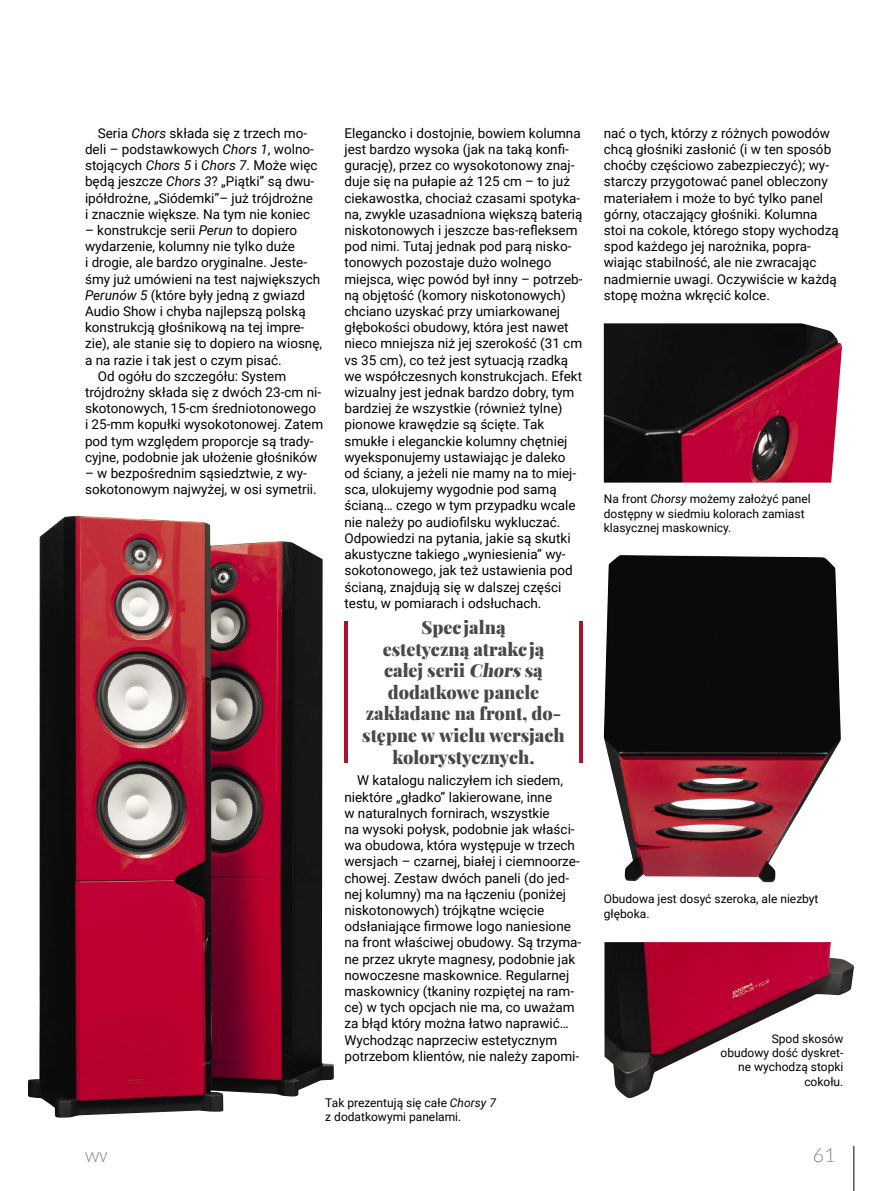
<style>
.page{position:relative;width:893px;height:1191px;background:#fff}
.page>*{position:absolute;margin:0;border:0;box-sizing:border-box;transform-origin:0 0}
.t1{font:300 19.5px "Lato";color:#858585}
.t2{font:900 18px/21.6px "Playfair Display";color:#484848;text-align:center}
.t3{font:13.5px/16.2px "Roboto";color:#000}
.t4{font:12px/14.4px "Roboto";color:#000}
.s1{font-style:italic}
</style>
<div class="page">
<hr style="left:854px;top:1145px;width:1px;height:46px;background:#000">
<hr style="left:344px;top:621px;width:4px;height:142px;background:#a9132a">
<hr style="left:579px;top:621px;width:4px;height:142px;background:#a9132a">
<img style="left:604px;top:323px;width:238px;height:159px">
<img style="left:604px;top:555px;width:237px;height:327px">
<img style="left:28px;top:516px;width:306px;height:602px">
<img style="left:604px;top:942px;width:250px;height:156px">
<p class="t3" style="left:85px;top:124px;width:234px;text-align:center">Seria <span class="s1">Chors</span> składa się z trzech mo&shy;deli – podstawkowych <span class="s1">Chors 1</span>, wolno&shy;stojących <span class="s1">Chors 5</span> i <span class="s1">Chors 7</span>. Może więc będą jeszcze <span class="s1">Chors 3</span>? „Piątki” są dwu&shy;ipółdrożne, „Siódemki”– już trójdrożne i znacznie większe. Na tym nie koniec</p>
<p class="t3" style="left:85px;top:221px;width:214px">– konstrukcje serii <span class="s1">Perun</span> to dopiero</p>
<p class="t3" style="left:85px;top:238px;width:211px">wydarzenie, kolumny nie tylko duże</p>
<p class="t3" style="left:85px;top:254px;width:224px">i drogie, ale bardzo oryginalne. Jeste-</p>
<p class="t3" style="left:85px;top:270px;width:237px">śmy już umówieni na test największych</p>
<p class="t3" style="left:85px;top:286px;width:222px"><span class="s1">Perunów 5</span> (które były jedną z gwiazd</p>
<p class="t3" style="left:85px;top:302px;width:222px">Audio Show i chyba najlepszą polską</p>
<p class="t3" style="left:85px;top:319px;width:221px">konstrukcją głośnikową na tej impre-</p>
<p class="t3" style="left:85px;top:335px;width:239px">zie), ale stanie się to dopiero na wiosnę,</p>
<p class="t3" style="left:85px;top:351px;width:198px">a na razie i tak jest o czym pisać.</p>
<p class="t3" style="left:98px;top:367px;width:190px">Od ogółu do szczegółu: System</p>
<p class="t3" style="left:85px;top:383px;width:238px">trójdrożny składa się z dwóch 23-cm ni-</p>
<p class="t3" style="left:85px;top:400px;width:232px">skotonowych, 15-cm średniotonowego</p>
<p class="t3" style="left:85px;top:416px;width:240px">i 25-mm kopułki wysokotonowej. Zatem</p>
<p class="t3" style="left:85px;top:432px;width:230px">pod tym względem proporcje są trady-</p>
<p class="t3" style="left:85px;top:448px;width:234px">cyjne, podobnie jak ułożenie głośników</p>
<p class="t3" style="left:85px;top:464px;width:233px">– w bezpośrednim sąsiedztwie, z wy&shy;sokotonowym najwyżej, w osi symetrii.</p>
<p class="t3" style="left:344px;top:124px;width:240px">Elegancko i dostojnie, bowiem kolumna jest bardzo wysoka (jak na taką konfi&shy;gurację), przez co wysokotonowy znaj&shy;duje się na pułapie aż 125 cm – to już ciekawostka, chociaż czasami spotyka&shy;na, zwykle uzasadniona większą baterią niskotonowych i jeszcze bas-refleksem pod nimi. Tutaj jednak pod parą nisko&shy;tonowych pozostaje dużo wolnego miejsca, więc powód był inny – potrzeb&shy;ną objętość (komory niskotonowych) chciano uzyskać przy umiarkowanej głębokości obudowy, która jest nawet nieco mniejsza niż jej szerokość (31 cm vs 35 cm), co też jest sytuacją rzadką we współczesnych konstrukcjach. Efekt wizualny jest jednak bardzo dobry, tym bardziej że wszystkie (również tylne) pionowe krawędzie są ścięte. Tak smukłe i eleganckie kolumny chętniej wyeksponujemy ustawiając je daleko od ściany, a jeżeli nie mamy na to miej&shy;sca, ulokujemy wygodnie pod samą ścianą… czego w tym przypadku wcale nie należy po audiofilsku wykluczać.<br>Odpowiedzi na pytania, jakie są skutki akustyczne takiego „wyniesienia” wy&shy;sokotonowego, jak też ustawienia pod ścianą, znajdują się w dalszej części testu, w pomiarach i odsłuchach.</p>
<h2 class="t2" style="left:362px;top:615px;width:204px">Specjalną<br>estetyczną atrakcją całej serii Chors są dodatkowe panele zakładane na front, do&shy;stępne w wielu wersjach kolorystycznych.</h2>
<p class="t3" style="left:344px;top:772px;width:238px;text-indent:13px">W katalogu naliczyłem ich siedem, niektóre „gładko” lakierowane, inne<br>w naturalnych fornirach, wszystkie<br>na wysoki połysk, podobnie jak właści&shy;wa obudowa, która występuje w trzech wersjach – czarnej, białej i ciemnoorze&shy;chowej. Zestaw dwóch paneli (do jed&shy;nej kolumny) ma na łączeniu (poniżej niskotonowych) trójkątne wcięcie odsłaniające firmowe logo naniesione na front właściwej obudowy. Są trzyma&shy;ne przez ukryte magnesy, podobnie jak nowoczesne maskownice. Regularnej maskownicy (tkaniny rozpiętej na ram&shy;ce) w tych opcjach nie ma, co uważam za błąd który można łatwo naprawić… Wychodząc naprzeciw estetycznym potrzebom klientów, nie należy zapomi-</p>
<p class="t4" style="left:325px;top:1095px;width:172px">Tak prezentują się całe <span class="s1">Chorsy 7 </span>z dodatkowymi panelami.</p>
<p class="t3" style="left:604px;top:124px;width:236px">nać o tych, którzy z różnych powodów chcą głośniki zasłonić (i w ten sposób choćby częściowo zabezpieczyć); wy&shy;starczy przygotować panel obleczony materiałem i może to być tylko panel górny, otaczający głośniki. Kolumna stoi na cokole, którego stopy wychodzą spod każdego jej narożnika, popra&shy;wiając stabilność, ale nie zwracając nadmiernie uwagi. Oczywiście w każdą stopę można wkręcić kolce.</p>
<p class="t4" style="left:604px;top:491px;width:208px">Na front <span class="s1">Chorsy</span> możemy założyć panel dostępny w siedmiu kolorach zamiast klasycznej maskownicy.</p>
<p class="t4" style="left:604px;top:891px;width:216px">Obudowa jest dosyć szeroka, ale niezbyt głęboka.</p>
<p class="t4" style="left:721px;top:1030px;width:124px;text-align:right">Spod skosów obudowy dość dyskret&shy;ne wychodzą stopki cokołu.</p>
<h1 class="t1" style="left:813px;top:1144px;width:24px">61</h1>
</div>
